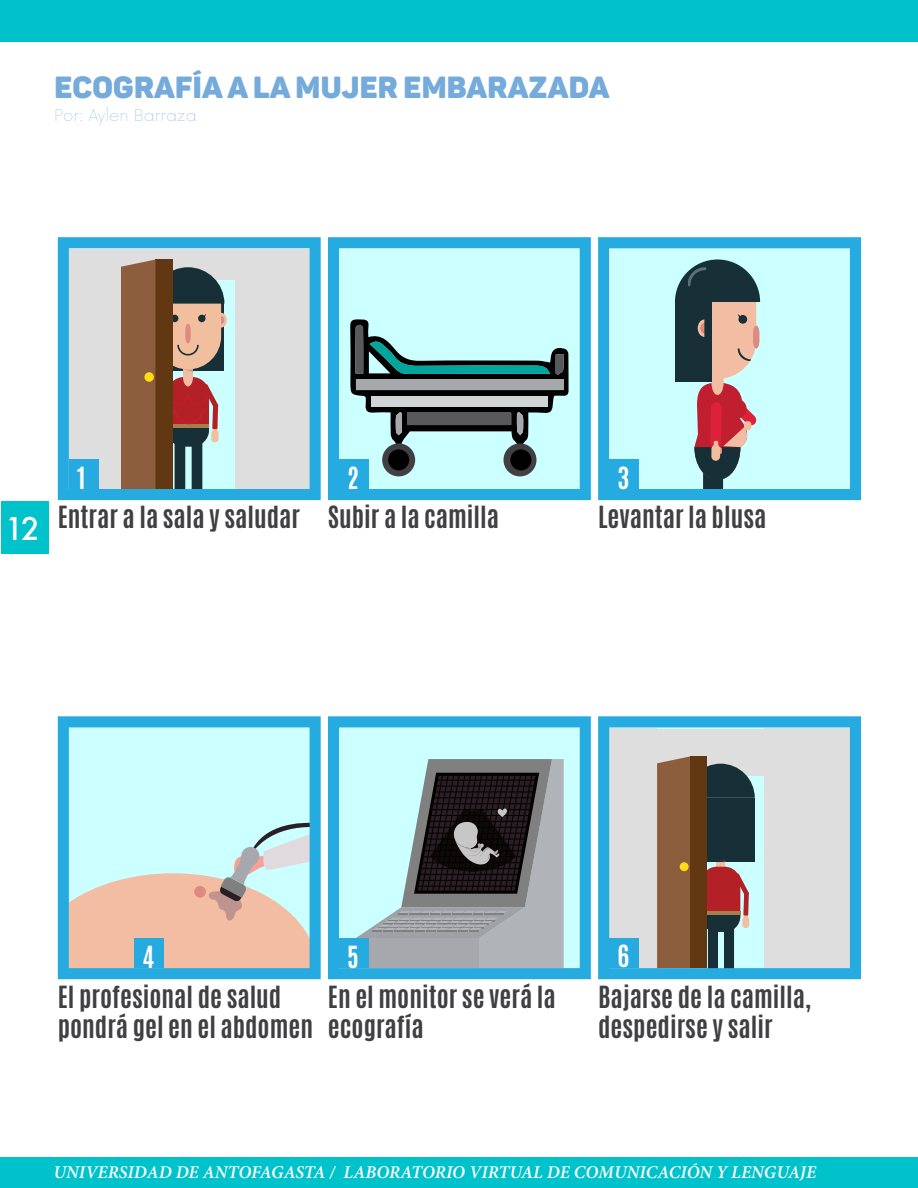
<style>
.page{position:relative;width:918px;height:1188px;background:#fff}
.page>*{position:absolute;margin:0;border:0;box-sizing:border-box;transform-origin:0 0}
.t1{font:500 30.45px "Futura";color:#fff}
.t2{font:30.15px "Panton Black Caps";letter-spacing:.01em;color:#75abdb}
.t3{font:700 25.5px/30.6px "Antonio";color:#404042}
.t4{font:700 25.5px "Antonio";color:#fff}
.t5{font:italic 600 18px "Minion Pro";color:#fff}
.t6{font:100 15.75px "Now";color:#75abdb}
</style>
<div class="page">
<div style="left:1px;top:501px;width:47px;height:53px;background:#00c2cb"></div>
<div style="left:1px;top:0;width:917px;height:42px;background:#00c2cb"></div>
<div style="left:0;top:1157px;width:918px;height:31px;background:#00c2cb"></div>
<svg style="left:58px;top:237px;width:263px;height:263px;background:#a3b0b1"></svg>
<svg style="left:328px;top:237px;width:263px;height:263px;background:#8ec6cf"></svg>
<svg style="left:598px;top:237px;width:263px;height:263px;background:#9fcfd8"></svg>
<div style="left:69px;top:459px;width:30px;height:30px;background:#26abe0"></div>
<div style="left:609px;top:459px;width:30px;height:30px;background:#26abe0"></div>
<div style="left:339px;top:459px;width:30px;height:30px;background:#26abe0"></div>
<svg style="left:58px;top:716px;width:263px;height:263px;background:#b9dbdd"></svg>
<svg style="left:328px;top:716px;width:263px;height:263px;background:#84aab4"></svg>
<svg style="left:598px;top:716px;width:263px;height:263px;background:#9eaeb2"></svg>
<div style="left:134px;top:938px;width:30px;height:30px;background:#26abe0"></div>
<div style="left:609px;top:938px;width:30px;height:30px;background:#26abe0"></div>
<div style="left:339px;top:938px;width:30px;height:30px;background:#26abe0"></div>
<p class="t2" style="left:55px;top:68px;width:556px">ECOGRAFÍA A LA MUJER EMBARAZADA</p>
<p class="t6" style="left:54px;top:102px;width:144px">Por: Aylen Barraza</p>
<p class="t1" style="left:5px;top:508px;width:36px">12</p>
<p class="t4" style="left:77px;top:459px;width:10px">1</p>
<p class="t4" style="left:347px;top:459px;width:13px">2</p>
<p class="t4" style="left:617px;top:459px;width:13px">3</p>
<p class="t3" style="left:58px;top:503px;width:443px">Entrar a la sala y saludar Subir a la camilla</p>
<p class="t3" style="left:598px;top:503px;width:170px">Levantar la blusa</p>
<p class="t4" style="left:143px;top:938px;width:13px">4</p>
<p class="t4" style="left:347px;top:938px;width:13px">5</p>
<p class="t4" style="left:617px;top:937px;width:13px">6</p>
<p class="t3" style="left:58px;top:982px;width:257px">El profesional de salud pondrá gel en el abdomen</p>
<p class="t3" style="left:328px;top:982px;width:229px">En el monitor se verá la ecografía</p>
<p class="t3" style="left:598px;top:982px;width:214px">Bajarse de la camilla, despedirse y salir</p>
<p class="t5" style="left:54px;top:1159px;width:764px">UNIVERSIDAD DE ANTOFAGASTA / LABORATORIO VIRTUAL DE COMUNICACIÓN Y LENGUAJE</p>
</div>
